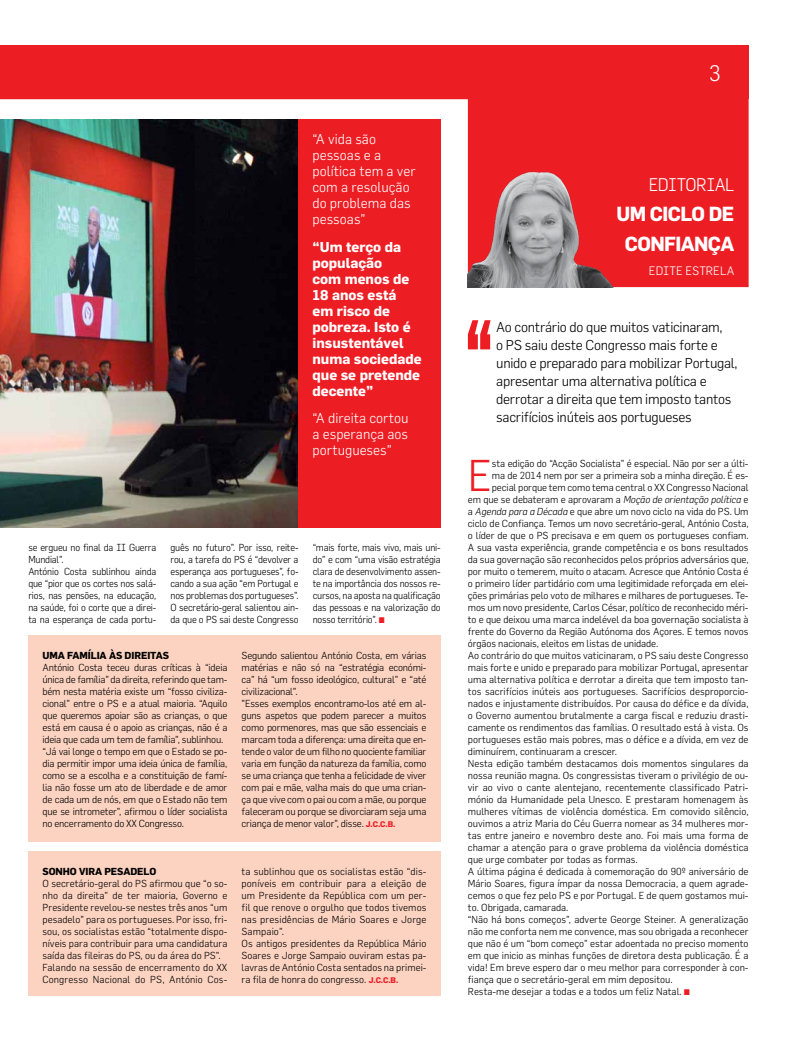
<style>
.page{position:relative;width:794px;height:1049px;background:#fff}
.page>*{position:absolute;margin:0;border:0;box-sizing:border-box;transform-origin:0 0}
.t1{font:300 43.7px "Flama";color:#ed1d24}
.t2{font:300 22px "Flama";color:#fff}
.t3{font:700 20px/30px "Flama";letter-spacing:-.03em;color:#fff;text-align:center}
.t4{font:300 18px "Flama";letter-spacing:-.03em;color:#fff;scale:.96 1}
.t5{font:300 14px/18px "Flama";letter-spacing:-.02em;color:#000}
.t6{font:700 14px/16px "Flama";color:#fff}
.t7{font:300 14px/16px "Flama";color:#fff}
.t8{font:300 12px "Flama";color:#fff}
.t9{font:300 10px/12px "Flama";color:#000}
.t10{font:300 10px/12px "Flama";letter-spacing:-.02em;color:#000}
.t11{font:300 10px/12px "Flama";color:#000;text-align:justify;scale:.96 1}
.t12{font:300 10px/12px "Flama";letter-spacing:-.02em;color:#000;scale:.96 1}
.t13{font:700 10px "Flama";letter-spacing:.13em;color:#000}
.t14{font:700 10px "Flama";letter-spacing:.105em;color:#000}
.s1{font-weight:700;font-size:8px;color:#ed1d24}
.s2{font-style:italic}
</style>
<div class="page">
<svg style="left:0;top:45px;width:748px;height:242px;fill:#ed1d24"></svg>
<svg style="left:468px;top:320px;width:22px;height:29px"></svg>
<div style="left:28px;top:852px;width:413px;height:144px;background:#fcd3c1"></div>
<div style="left:28px;top:635px;width:413px;height:207px;background:#fcd3c1"></div>
<img style="left:0;top:119px;width:298px;height:408px">
<div style="left:298px;top:119px;width:143px;height:408px;background:#ed1d24"></div>
<img style="left:468px;top:167px;width:148px;height:120px">
<h3 class="t7" style="left:312px;top:131px;width:105px">“A vida são pessoas e a política tem a ver com a resolução do problema das pessoas”</h3>
<h3 class="t6" style="left:312px;top:238px;width:111px">“Um terço da população<br>com menos de<br>18 anos está<br>em risco de pobreza. Isto é insustentável numa sociedade que se pretende decente”</h3>
<h3 class="t7" style="left:312px;top:410px;width:98px;text-align:justify">“A direita cortou a esperança aos portugueses”</h3>
<p class="t12" style="left:28px;top:541px;width:135px">se ergueu no final da II Guerra<br>Mundial”.<br>António Costa sublinhou ainda que “pior que os cortes nos salá&shy;rios, nas pensões, na educação, na saúde, foi o corte que a direi&shy;ta na esperança de cada portu-</p>
<p class="t11" style="left:170px;top:541px;width:135px">guês no futuro”. Por isso, reite&shy;rou, a tarefa do PS é “devolver a esperança aos portugueses”, fo&shy;cando a sua ação “em Portugal e nos problemas dos portugueses”.<br>O secretário-geral salientou ain&shy;da que o PS sai deste Congresso</p>
<p class="t11" style="left:313px;top:541px;width:135px">“mais forte, mais vivo, mais uni&shy;do” e com “uma visão estratégia clara de desenvolvimento assen&shy;te na importância dos nossos re&shy;cursos, na aposta na qualificação das pessoas e na valorização do nosso território”. <span class="s1">^</span></p>
<p class="t13" style="left:43px;top:649px;width:127px">Uma família às direitas</p>
<p class="t10" style="left:43px;top:661px;width:186px">António Costa teceu duras críticas à “ideia única de família” da direita, referindo que tam&shy;bém nesta matéria existe um “fosso civiliza&shy;cional” entre o PS e a atual maioria. “Aquilo que queremos apoiar são as crianças, o que está em causa é o apoio as crianças, não é a ideia que cada um tem de família”, sublinhou. “Já vai longe o tempo em que o Estado se po&shy;dia permitir impor uma ideia única de família, como se a escolha e a constituição de famí&shy;lia não fosse um ato de liberdade e de amor de cada um de nós, em que o Estado não tem que se intrometer”, afirmou o líder socialista no encerramento do XX Congresso.</p>
<p class="t10" style="left:241px;top:649px;width:186px">Segundo salientou António Costa, em várias matérias e não só na “estratégia económi&shy;ca” há “um fosso ideológico, cultural” e “até civilizacional”.<br>"Esses exemplos encontramo-los até em al&shy;guns aspetos que podem parecer a muitos como pormenores, mas que são essenciais e marcam toda a diferença: uma direita que en&shy;tende o valor de um filho no quociente familiar varia em função da natureza da família, como se uma criança que tenha a felicidade de viver com pai e mãe, valha mais do que uma crian&shy;ça que vive com o pai ou com a mãe, ou porque faleceram ou porque se divorciaram seja uma criança de menor valor”, disse. <span class="s1">J.C.C.B.</span></p>
<p class="t14" style="left:43px;top:865px;width:115px">Sonho vira pesadelo</p>
<p class="t9" style="left:43px;top:877px;width:186px">O secretário-geral do PS afirmou que “o so&shy;nho da direita” de ter maioria, Governo e Presidente revelou-se nestes três anos “um pesadelo” para os portugueses. Por isso, fri&shy;sou, os socialistas estão “totalmente dispo&shy;níveis para contribuir para uma candidatura saída das fileiras do PS, ou da área do PS”.<br>Falando na sessão de encerramento do XX Congresso Nacional do PS, António Cos-</p>
<p class="t9" style="left:242px;top:865px;width:186px">ta sublinhou que os socialistas estão “dis&shy;poníveis em contribuir para a eleição de um Presidente da República com um per&shy;fil que renove o orgulho que todos tivemos nas presidências de Mário Soares e Jorge Sampaio”.<br>Os antigos presidentes da República Mário Soares e Jorge Sampaio ouviram estas pa&shy;lavras de António Costa sentados na primei&shy;ra fila de honra do congresso. <span class="s1">J.C.C.B.</span></p>
<h2 class="t2" style="left:709px;top:60px;width:14px">3</h2>
<h3 class="t4" style="left:648px;top:174px;width:91px">editorial</h3>
<h3 class="t3" style="left:616px;top:198px;width:106px">UM CICLO DE<br>CONFIANÇA</h3>
<p class="t8" style="left:649px;top:264px;width:87px">edite estre la</p>
<p class="t5" style="left:496px;top:317px;width:243px">Ao contrário do que muitos vaticinaram,<br>o PS saiu deste Congresso mais forte e unido e preparado para mobilizar Portugal, apresentar uma alternativa política e derrotar a direita que tem imposto tantos sacrifícios inúteis aos portugueses</p>
<h1 class="t1" style="left:468px;top:449px;width:26px">E</h1>
<p class="t9" style="left:492px;top:457px;width:258px">sta edição do “Acção Socialista” é especial. Não por ser a últi-</p>
<p class="t9" style="left:492px;top:469px;width:258px">ma de 2014 nem por ser a primeira sob a minha direção. É es-</p>
<p class="t9" style="left:492px;top:481px;width:258px">pecial porque tem como tema central o XX Congresso Nacional</p>
<p class="t9" style="left:468px;top:493px;width:282px">em que se debateram e aprovaram a <span class="s2">Moção de orientação política</span> e</p>
<p class="t9" style="left:468px;top:505px;width:282px">a <span class="s2">Agenda para a Década</span> e que abre um novo ciclo na vida do PS. Um</p>
<p class="t9" style="left:468px;top:517px;width:282px">ciclo de Confiança. Temos um novo secretário-geral, António Costa,</p>
<p class="t9" style="left:468px;top:529px;width:282px">o líder de que o PS precisava e em quem os portugueses confiam.</p>
<p class="t9" style="left:468px;top:541px;width:282px">A sua vasta experiência, grande competência e os bons resultados</p>
<p class="t9" style="left:468px;top:553px;width:282px">da sua governação são reconhecidos pelos próprios adversários que,</p>
<p class="t9" style="left:468px;top:565px;width:282px">por muito o temerem, muito o atacam. Acresce que António Costa é</p>
<p class="t9" style="left:468px;top:577px;width:282px">o primeiro líder partidário com uma legitimidade reforçada em elei-</p>
<p class="t9" style="left:468px;top:589px;width:282px">ções primárias pelo voto de milhares e milhares de portugueses. Te-</p>
<p class="t9" style="left:468px;top:601px;width:282px">mos um novo presidente, Carlos César, político de reconhecido méri-</p>
<p class="t9" style="left:468px;top:613px;width:282px">to e que deixou uma marca indelével da boa governação socialista à</p>
<p class="t9" style="left:468px;top:625px;width:282px">frente do Governo da Região Autónoma dos Açores. E temos novos</p>
<p class="t9" style="left:468px;top:637px;width:192px">órgãos nacionais, eleitos em listas de unidade.</p>
<p class="t9" style="left:468px;top:649px;width:282px">Ao contrário do que muitos vaticinaram, o PS saiu deste Congresso</p>
<p class="t9" style="left:468px;top:661px;width:282px">mais forte e unido e preparado para mobilizar Portugal, apresentar</p>
<p class="t9" style="left:468px;top:673px;width:282px">uma alternativa política e derrotar a direita que tem imposto tan-</p>
<p class="t9" style="left:468px;top:685px;width:282px">tos sacrifícios inúteis aos portugueses. Sacrifícios desproporcio-</p>
<p class="t9" style="left:468px;top:697px;width:282px">nados e injustamente distribuídos. Por causa do défice e da dívida,</p>
<p class="t9" style="left:468px;top:709px;width:282px">o Governo aumentou brutalmente a carga fiscal e reduziu drasti-</p>
<p class="t9" style="left:468px;top:721px;width:282px">camente os rendimentos das famílias. O resultado está à vista. Os</p>
<p class="t9" style="left:468px;top:733px;width:282px">portugueses estão mais pobres, mas o défice e a dívida, em vez de</p>
<p class="t9" style="left:468px;top:745px;width:151px">diminuírem, continuaram a crescer.</p>
<p class="t9" style="left:468px;top:757px;width:282px">Nesta edição também destacamos dois momentos singulares da</p>
<p class="t9" style="left:468px;top:769px;width:282px">nossa reunião magna. Os congressistas tiveram o privilégio de ou-</p>
<p class="t9" style="left:468px;top:781px;width:282px">vir ao vivo o cante alentejano, recentemente classificado Patri-</p>
<p class="t9" style="left:468px;top:793px;width:282px">mónio da Humanidade pela Unesco. E prestaram homenagem às</p>
<p class="t9" style="left:468px;top:805px;width:282px">mulheres vítimas de violência doméstica. Em comovido silêncio,</p>
<p class="t9" style="left:468px;top:817px;width:282px">ouvimos a atriz Maria do Céu Guerra nomear as 34 mulheres mor-</p>
<p class="t9" style="left:468px;top:829px;width:282px">tas entre janeiro e novembro deste ano. Foi mais uma forma de</p>
<p class="t9" style="left:468px;top:841px;width:282px">chamar a atenção para o grave problema da violência doméstica</p>
<p class="t9" style="left:468px;top:853px;width:171px">que urge combater por todas as formas.</p>
<p class="t9" style="left:468px;top:865px;width:282px">A última página é dedicada à comemoração do 90º aniversário de</p>
<p class="t9" style="left:468px;top:877px;width:282px">Mário Soares, figura ímpar da nossa Democracia, a quem agrade-</p>
<p class="t9" style="left:468px;top:889px;width:282px">cemos o que fez pelo PS e por Portugal. E de quem gostamos mui-</p>
<p class="t9" style="left:468px;top:901px;width:102px">to. Obrigada, camarada.</p>
<p class="t9" style="left:468px;top:913px;width:282px">“Não há bons começos”, adverte George Steiner. A generalização</p>
<p class="t9" style="left:468px;top:925px;width:282px">não me conforta nem me convence, mas sou obrigada a reconhecer</p>
<p class="t9" style="left:468px;top:937px;width:282px">que não é um “bom começo” estar adoentada no preciso momento</p>
<p class="t9" style="left:468px;top:949px;width:282px">em que inicio as minhas funções de diretora desta publicação. É a</p>
<p class="t9" style="left:468px;top:961px;width:282px">vida! Em breve espero dar o meu melhor para corresponder à con-</p>
<p class="t9" style="left:468px;top:973px;width:206px">fiança que o secretário-geral em mim depositou.</p>
<p class="t9" style="left:468px;top:985px;width:223px">Resta-me desejar a todas e a todos um feliz Natal. <span class="s1">^</span></p>
</div>
